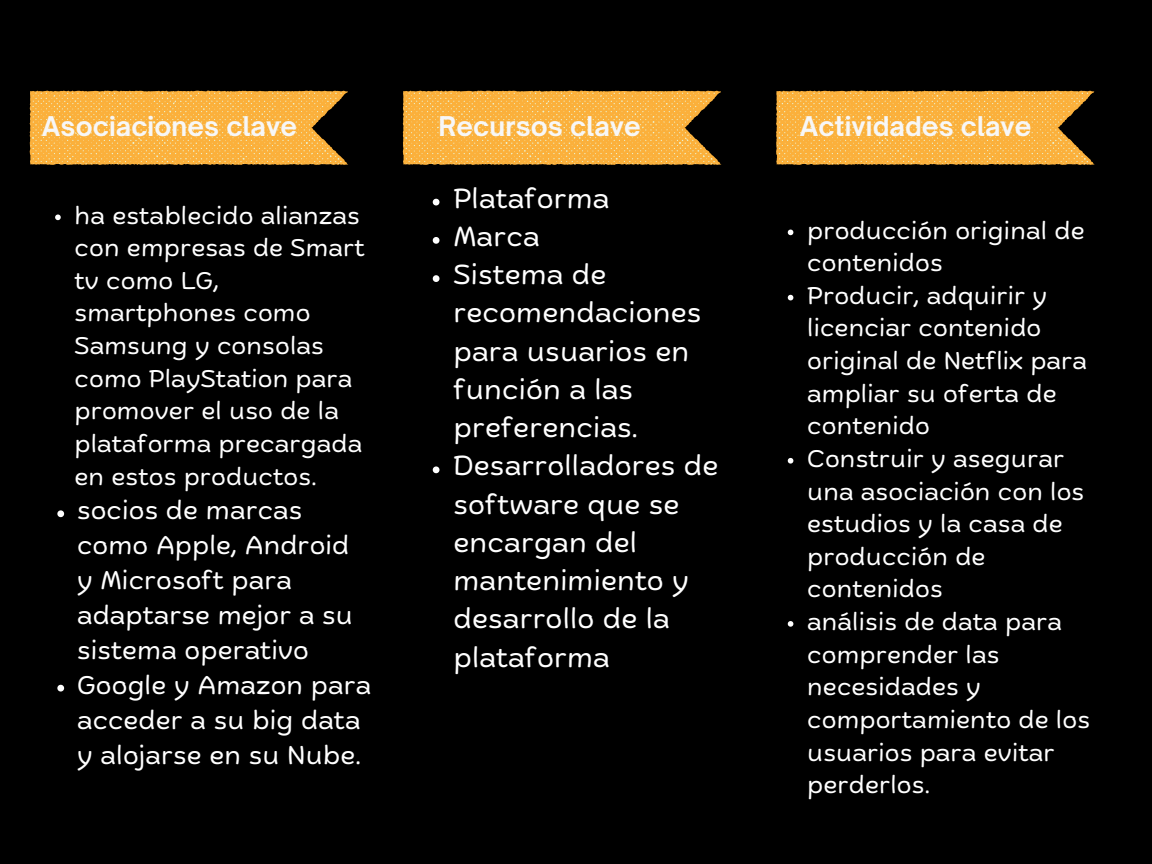
<style>
.page{position:relative;width:1152px;height:864px;background:#000}
.page>*{position:absolute;margin:0;border:0;box-sizing:border-box;transform-origin:0 0}
.t1{font:27.45px/38.2px "Biski";letter-spacing:.005em;color:#fff}
.t2{font:700 26.1px "Open Sauce One";letter-spacing:.005em;color:#f7f7f7}
.t3{font:25.5px/34.8px "Biski";letter-spacing:.005em;color:#fff}
.t4{font:24px/32.7px "Biski";letter-spacing:.005em;color:#fff}
</style>
<div class="page">
<svg style="left:55px;top:215px;width:6px;height:5px"></svg>
<svg style="left:57px;top:510px;width:7px;height:7px"></svg>
<svg style="left:57px;top:685px;width:7px;height:7px"></svg>
<svg style="left:788px;top:230px;width:5px;height:5px"></svg>
<svg style="left:788px;top:295px;width:5px;height:5px"></svg>
<svg style="left:788px;top:458px;width:5px;height:6px"></svg>
<svg style="left:788px;top:621px;width:5px;height:6px"></svg>
<svg style="left:433px;top:199px;width:6px;height:6px"></svg>
<svg style="left:433px;top:237px;width:6px;height:7px"></svg>
<svg style="left:433px;top:275px;width:6px;height:7px"></svg>
<svg style="left:433px;top:466px;width:6px;height:7px"></svg>
<svg style="left:403px;top:91px;width:318px;height:74px;background:#e9a83f"></svg>
<svg style="left:30px;top:91px;width:318px;height:74px;background:#e9a83f"></svg>
<svg style="left:776px;top:91px;width:319px;height:74px;background:#e8a73f"></svg>
<p class="t2" style="left:42px;top:110px;width:257px">Asociaciones clave</p>
<p class="t2" style="left:438px;top:110px;width:204px">Recursos clave</p>
<p class="t2" style="left:800px;top:110px;width:233px">Actividades clave</p>
<p class="t4" style="left:75px;top:201px;width:292px">ha establecido alianzas con empresas de Smart tv como LG, smartphones como<br>Samsung y consolas como PlayStation para promover el uso de la plataforma precargada en estos productos.</p>
<p class="t3" style="left:77px;top:496px;width:277px">socios de marcas como Apple, Android y Microsoft para adaptarse mejor a su sistema operativo</p>
<p class="t3" style="left:77px;top:670px;width:296px">Google y Amazon para acceder a su big data y alojarse en su Nube.</p>
<p class="t1" style="left:454px;top:182px;width:158px">Plataforma</p>
<p class="t1" style="left:454px;top:220px;width:88px">Marca</p>
<p class="t1" style="left:454px;top:258px;width:250px">Sistema de recomendaciones para usuarios en función a las preferencias.</p>
<p class="t1" style="left:454px;top:449px;width:266px">Desarrolladores de software que se encargan del mantenimiento y desarrollo de la plataforma</p>
<p class="t4" style="left:807px;top:216px;width:279px">producción original de contenidos</p>
<p class="t4" style="left:807px;top:281px;width:282px">Producir, adquirir y licenciar contenido original de Netflix para ampliar su oferta de contenido</p>
<p class="t4" style="left:807px;top:445px;width:279px">Construir y asegurar una asociación con los estudios y la casa de producción de contenidos</p>
<p class="t4" style="left:807px;top:608px;width:284px">análisis de data para comprender las necesidades y comportamiento de los usuarios para evitar perderlos.</p>
</div>
